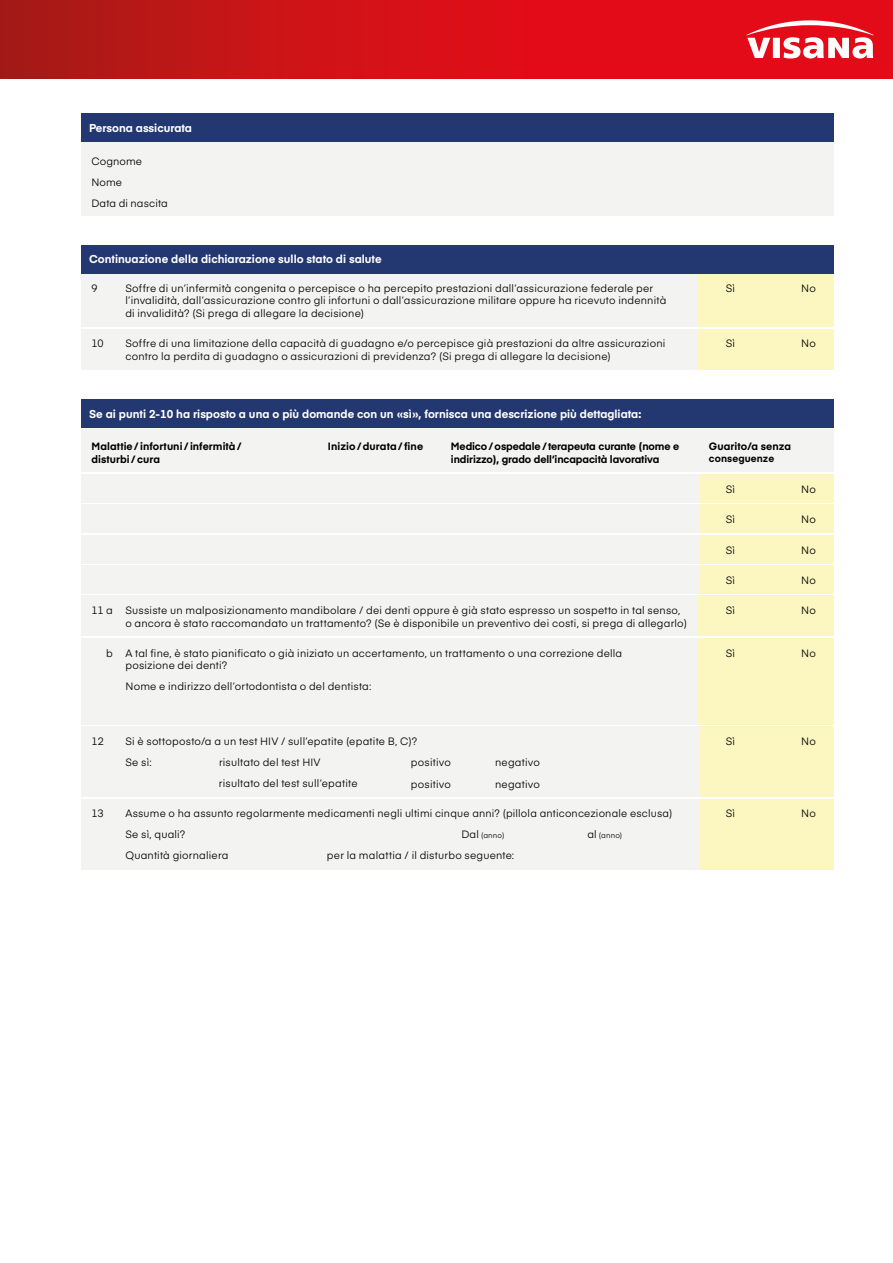
<style>
.page{position:relative;width:893px;height:1263px;background:#fff}
.page>*{position:absolute;margin:0;border:0;box-sizing:border-box;transform-origin:0 0}
.t1{font:700 11.25px "Eina 03";color:#fff}
.Paragraph_Style3{font:10.5px/12.6px "Eina 03";letter-spacing:.02em;color:#000}
.Paragraph_Style3-2{font:700 10.5px/12.6px "Eina 03";letter-spacing:-.01em;color:#000}
.Paragraph_Style3-3{font:700 10.05px "Eina 03";letter-spacing:.01em;color:#000}
.Paragraph_Style3-4{font:7.5px "Eina 03";letter-spacing:.02em;color:#000}
.s1{font-size:10.5px}
</style>
<div class="page">
<svg style="left:0;top:0;width:893px;height:79px;background:#d01016"></svg>
<svg style="left:746px;top:20px;width:128px;height:38px"></svg>
<div style="left:81px;top:273px;width:752px;height:54px;background:#f3f3f2"></div>
<div style="left:81px;top:329px;width:752px;height:40px;background:#f3f3f2"></div>
<div style="left:698px;top:273px;width:135px;height:54px;background:#fcf6c1"></div>
<div style="left:698px;top:329px;width:135px;height:40px;background:#fcf6c1"></div>
<div style="left:81px;top:426px;width:752px;height:46px;background:#f3f3f2"></div>
<div style="left:81px;top:399px;width:752px;height:29px;background:#233770"></div>
<div style="left:81px;top:474px;width:752px;height:28px;background:#f3f3f2"></div>
<div style="left:81px;top:505px;width:752px;height:28px;background:#f3f3f2"></div>
<div style="left:81px;top:535px;width:752px;height:28px;background:#f3f3f2"></div>
<div style="left:81px;top:565px;width:752px;height:28px;background:#f3f3f2"></div>
<div style="left:699px;top:474px;width:134px;height:28px;background:#fcf6c1"></div>
<div style="left:699px;top:505px;width:134px;height:28px;background:#fcf6c1"></div>
<div style="left:699px;top:535px;width:134px;height:28px;background:#fcf6c1"></div>
<div style="left:699px;top:565px;width:134px;height:28px;background:#fcf6c1"></div>
<div style="left:81px;top:596px;width:752px;height:40px;background:#f3f3f2"></div>
<div style="left:698px;top:596px;width:135px;height:40px;background:#fcf6c1"></div>
<div style="left:81px;top:638px;width:752px;height:87px;background:#f3f3f2"></div>
<div style="left:698px;top:638px;width:135px;height:87px;background:#fcf6c1"></div>
<div style="left:81px;top:727px;width:752px;height:70px;background:#f3f3f2"></div>
<div style="left:699px;top:727px;width:134px;height:70px;background:#fcf6c1"></div>
<div style="left:81px;top:799px;width:752px;height:70px;background:#f3f3f2"></div>
<div style="left:699px;top:799px;width:134px;height:70px;background:#fcf6c1"></div>
<div style="left:81px;top:141px;width:752px;height:74px;background:#f3f3f2"></div>
<div style="left:81px;top:114px;width:752px;height:28px;background:#233770"></div>
<div style="left:81px;top:245px;width:752px;height:28px;background:#233770"></div>
<p class="t1" style="left:89px;top:120px;width:104px">Persona assicurata</p>
<p class="Paragraph_Style3" style="left:91px;top:154px;width:52px">Cognome</p>
<p class="Paragraph_Style3" style="left:91px;top:175px;width:32px">Nome</p>
<p class="Paragraph_Style3" style="left:91px;top:196px;width:78px">Data di nascita</p>
<p class="t1" style="left:89px;top:251px;width:294px">Continuazione della dichiarazione sullo stato di salute</p>
<p class="Paragraph_Style3" style="left:91px;top:281px;width:8px">9</p>
<p class="Paragraph_Style3" style="left:125px;top:281px;width:542px">Soffre di un’infermità congenita o percepisce o ha percepito prestazioni dall’assicurazione federale per l’invalidità, dall’assicurazione contro gli infortuni o dall’assicurazione militare oppure ha ricevuto indennità di invalidità? (Si prega di allegare la decisione)</p>
<p class="Paragraph_Style3" style="left:91px;top:336px;width:14px">10</p>
<p class="Paragraph_Style3" style="left:125px;top:336px;width:541px">Soffre di una limitazione della capacità di guadagno e/o percepisce già prestazioni da altre assicurazioni contro la perdita di guadagno o assicurazioni di previdenza? (Si prega di allegare la decisione)</p>
<p class="t1" style="left:89px;top:405px;width:554px">Se ai punti 2-10 ha risposto a una o più domande con un «sì», fornisca una descrizione più dettagliata:</p>
<p class="Paragraph_Style3" style="left:726px;top:281px;width:11px">Sì</p>
<p class="Paragraph_Style3" style="left:801px;top:281px;width:16px">No</p>
<p class="Paragraph_Style3" style="left:726px;top:336px;width:11px">Sì</p>
<p class="Paragraph_Style3" style="left:801px;top:336px;width:16px">No</p>
<p class="Paragraph_Style3-2" style="left:91px;top:439px;width:152px">Malattie/infortuni/infermità/ disturbi/cura</p>
<p class="Paragraph_Style3-2" style="left:328px;top:439px;width:97px">Inizio/durata/fine</p>
<p class="Paragraph_Style3-2" style="left:451px;top:439px;width:230px">Medico/ospedale/terapeuta curante (nome e indirizzo), grado dell’incapacità lavorativa</p>
<p class="Paragraph_Style3-2" style="left:709px;top:439px;width:84px">Guarito/a senza</p>
<p class="Paragraph_Style3-3" style="left:709px;top:451px;width:67px">conseguenze</p>
<p class="Paragraph_Style3" style="left:726px;top:482px;width:11px">Sì</p>
<p class="Paragraph_Style3" style="left:801px;top:482px;width:16px">No</p>
<p class="Paragraph_Style3" style="left:726px;top:512px;width:11px">Sì</p>
<p class="Paragraph_Style3" style="left:801px;top:512px;width:16px">No</p>
<p class="Paragraph_Style3" style="left:726px;top:543px;width:11px">Sì</p>
<p class="Paragraph_Style3" style="left:801px;top:543px;width:16px">No</p>
<p class="Paragraph_Style3" style="left:726px;top:573px;width:11px">Sì</p>
<p class="Paragraph_Style3" style="left:801px;top:573px;width:16px">No</p>
<p class="Paragraph_Style3" style="left:125px;top:603px;width:563px;text-indent:-34px">11 a Sussiste un malposizionamento mandibolare / dei denti oppure è già stato espresso un sospetto in tal senso, o ancora è stato raccomandato un trattamento? (Se è disponibile un preventivo dei costi, si prega di allegarlo)</p>
<p class="Paragraph_Style3" style="left:726px;top:603px;width:11px">Sì</p>
<p class="Paragraph_Style3" style="left:801px;top:603px;width:16px">No</p>
<p class="Paragraph_Style3" style="left:125px;top:646px;width:498px;text-indent:-19px">b A tal fine, è stato pianificato o già iniziato un accertamento, un trattamento o una correzione della posizione dei denti?</p>
<p class="Paragraph_Style3" style="left:125px;top:679px;width:247px">Nome e indirizzo dell’ortodontista o del dentista:</p>
<p class="Paragraph_Style3" style="left:726px;top:646px;width:11px">Sì</p>
<p class="Paragraph_Style3" style="left:801px;top:646px;width:16px">No</p>
<p class="Paragraph_Style3" style="left:91px;top:734px;width:14px">12</p>
<p class="Paragraph_Style3" style="left:125px;top:734px;width:293px">Si è sottoposto/a a un test HIV / sull’epatite (epatite B, C)?</p>
<p class="Paragraph_Style3" style="left:125px;top:755px;width:28px">Se sì:</p>
<p class="Paragraph_Style3" style="left:219px;top:755px;width:103px">risultato del test HIV</p>
<p class="Paragraph_Style3" style="left:219px;top:776px;width:140px">risultato del test sull’epatite</p>
<p class="Paragraph_Style3" style="left:411px;top:755px;width:42px">positivo</p>
<p class="Paragraph_Style3" style="left:495px;top:755px;width:46px">negativo</p>
<p class="Paragraph_Style3" style="left:411px;top:777px;width:42px">positivo</p>
<p class="Paragraph_Style3" style="left:495px;top:777px;width:46px">negativo</p>
<p class="Paragraph_Style3" style="left:91px;top:806px;width:14px">13</p>
<p class="Paragraph_Style3" style="left:125px;top:806px;width:548px">Assume o ha assunto regolarmente medicamenti negli ultimi cinque anni? (pillola anticoncezionale esclusa)</p>
<p class="Paragraph_Style3" style="left:125px;top:827px;width:62px">Se sì, quali?</p>
<p class="Paragraph_Style3-4" style="left:461px;top:830px;width:45px"><span class="s1">Dal</span> (anno)</p>
<p class="Paragraph_Style3-4" style="left:587px;top:830px;width:36px"><span class="s1">al</span> (anno)</p>
<p class="Paragraph_Style3" style="left:125px;top:848px;width:105px">Quantità giornaliera</p>
<p class="Paragraph_Style3" style="left:327px;top:848px;width:189px">per la malattia / il disturbo seguente:</p>
<p class="Paragraph_Style3" style="left:726px;top:734px;width:11px">Sì</p>
<p class="Paragraph_Style3" style="left:801px;top:734px;width:16px">No</p>
<p class="Paragraph_Style3" style="left:726px;top:806px;width:11px">Sì</p>
<p class="Paragraph_Style3" style="left:801px;top:806px;width:16px">No</p>
</div>
